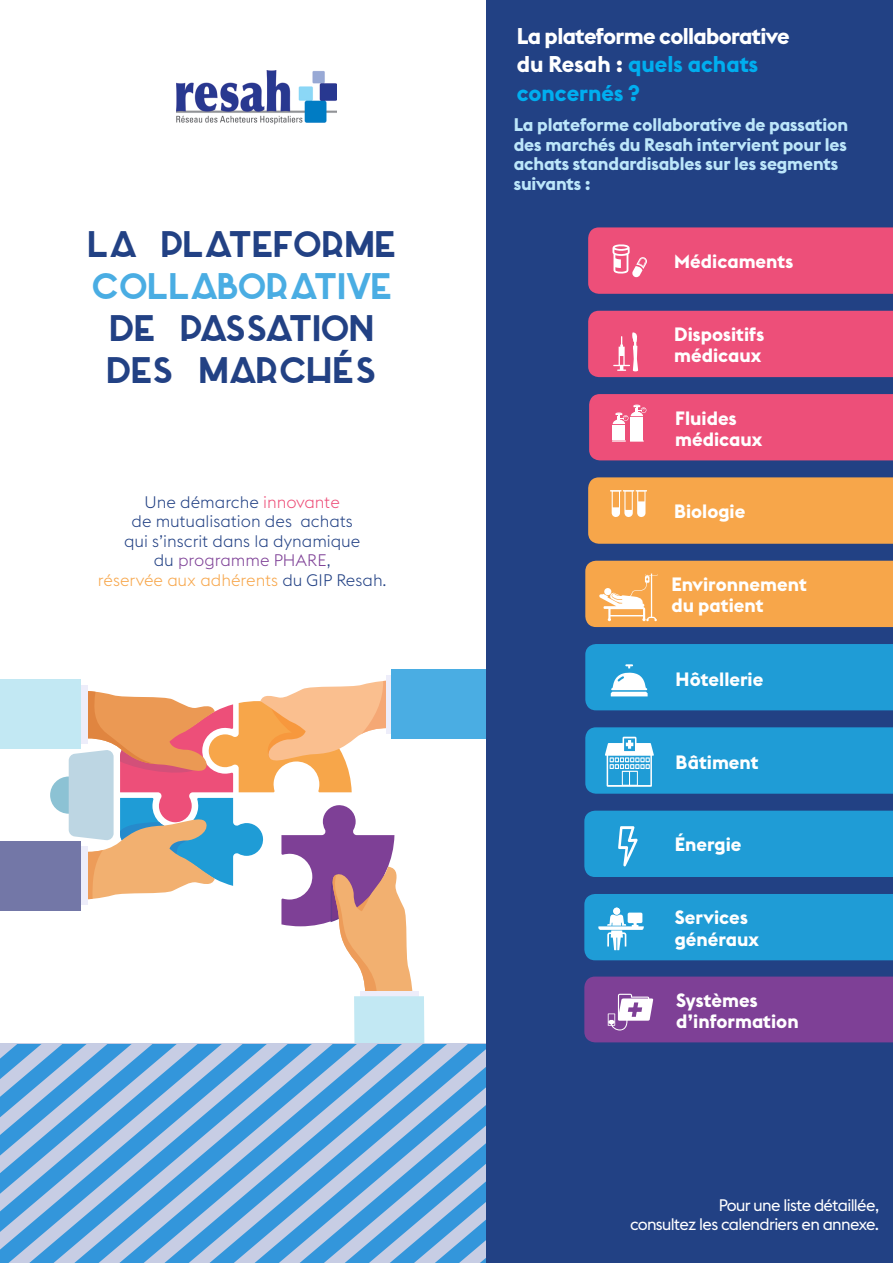
<style>
.page{position:relative;width:893px;height:1263px;background:#fff}
.page>*{position:absolute;margin:0;border:0;box-sizing:border-box;transform-origin:0 0}
.t1{font:49.5px/42px "AZED Ofull";color:#4aade3}
.t2{font:49.5px/42px "AZED Ofull";color:#224184}
.t3{font:700 22.5px/28.5px "Euclid Flex";letter-spacing:-.03em;color:#fff}
.t4{font:700 19.05px/21.6px "Euclid Flex";color:#fff}
.t5{font:700 18px/19.5px "Euclid Flex";letter-spacing:-.01em;color:#bce6fa}
.t6{font:300 16.5px/19.5px "Euclid Flex";color:#224184;text-align:center}
.t7{font:16.5px/19.5px "Euclid Flex";letter-spacing:-.04em;color:#fff;text-align:right}
.s1{color:#224184}
.s2{color:#ed4f79}
.s3{color:#7e4096}
.s4{color:#f7a64a}
.s5{color:#00aeef}
</style>
<div class="page">
<div style="left:391px;top:669px;width:96px;height:70px;background:#4aade3"></div>
<svg style="left:447px;top:1044px;width:39px;height:219px;background:#76afdf"></svg>
<svg style="left:402px;top:1044px;width:45px;height:219px;background:#78afdf"></svg>
<svg style="left:357px;top:1232px;width:45px;height:31px"></svg>
<svg style="left:312px;top:1232px;width:45px;height:31px"></svg>
<svg style="left:267px;top:1232px;width:45px;height:31px"></svg>
<svg style="left:0;top:1232px;width:267px;height:31px;background:#77afdf"></svg>
<svg style="left:0;top:680px;width:425px;height:552px"></svg>
<div style="left:486px;top:0;width:407px;height:1263px;background:#224184"></div>
<img style="left:176px;top:71px;width:160px;height:54px">
<div style="left:588px;top:477px;width:305px;height:67px;background:#f7a64a"></div>
<svg style="left:588px;top:227px;width:305px;height:67px;background:#ea527b"></svg>
<div style="left:588px;top:311px;width:305px;height:66px;background:#ed4f79"></div>
<div style="left:589px;top:394px;width:304px;height:66px;background:#ed4f79"></div>
<div style="left:585px;top:561px;width:308px;height:66px;background:#f7a64a"></div>
<div style="left:604px;top:588px;width:7px;height:7px;background:#fff;border-radius:50%"></div>
<svg style="left:585px;top:727px;width:308px;height:67px;background:#2a9fd6"></svg>
<div style="left:585px;top:644px;width:308px;height:66px;background:#1f9cd6"></div>
<div style="left:584px;top:811px;width:309px;height:66px;background:#1f9cd6"></div>
<div style="left:584px;top:894px;width:309px;height:66px;background:#1f9cd6"></div>
<div style="left:613px;top:907px;width:7px;height:8px;background:#fff;border-radius:50%"></div>
<svg style="left:584px;top:976px;width:309px;height:67px;background:#804699"></svg>
<p class="t1" style="left:89px;top:221px;width:310px"><span class="s1">LA PLATEFORME<br></span>COLLABORATIVE</p>
<p class="t2" style="left:108px;top:305px;width:272px">DE PASSATION<br>DES MARCHÉS</p>
<p class="t6" style="left:98px;top:492px;width:290px">Une démarche <span class="s2">innovante<br></span>de mutualisation des achats<br>qui s’inscrit dans la dynamique<br>du <span class="s3">programme PHARE</span>,<br><span class="s4">réservée aux adhérents</span> du GIP Resah.</p>
<p class="t3" style="left:517px;top:22px;width:274px">La plateforme collaborative du Resah : <span class="s5">quels achats concernés ?</span></p>
<p class="t5" style="left:514px;top:115px;width:336px">La plateforme collaborative de passation des marchés du Resah intervient pour les achats standardisables sur les segments suivants :</p>
<p class="t4" style="left:674px;top:251px;width:121px">Médicaments</p>
<p class="t4" style="left:674px;top:323px;width:92px">Dispositifs médicaux</p>
<p class="t4" style="left:675px;top:407px;width:89px">Fluides médicaux</p>
<p class="t4" style="left:674px;top:501px;width:73px">Biologie</p>
<p class="t4" style="left:671px;top:573px;width:137px">Environnement du patient</p>
<p class="t4" style="left:676px;top:669px;width:89px">Hôtellerie</p>
<p class="t4" style="left:676px;top:751px;width:85px">Bâtiment</p>
<p class="t4" style="left:675px;top:834px;width:68px">Énergie</p>
<p class="t4" style="left:675px;top:907px;width:75px">Services</p>
<p class="t4" style="left:675px;top:928px;width:86px">généraux</p>
<p class="t4" style="left:676px;top:989px;width:124px">Systèmes d’information</p>
<p class="t7" style="left:630px;top:1195px;width:251px">Pour une liste détaillée,<br>consultez les calendriers en annexe.</p>
</div>
